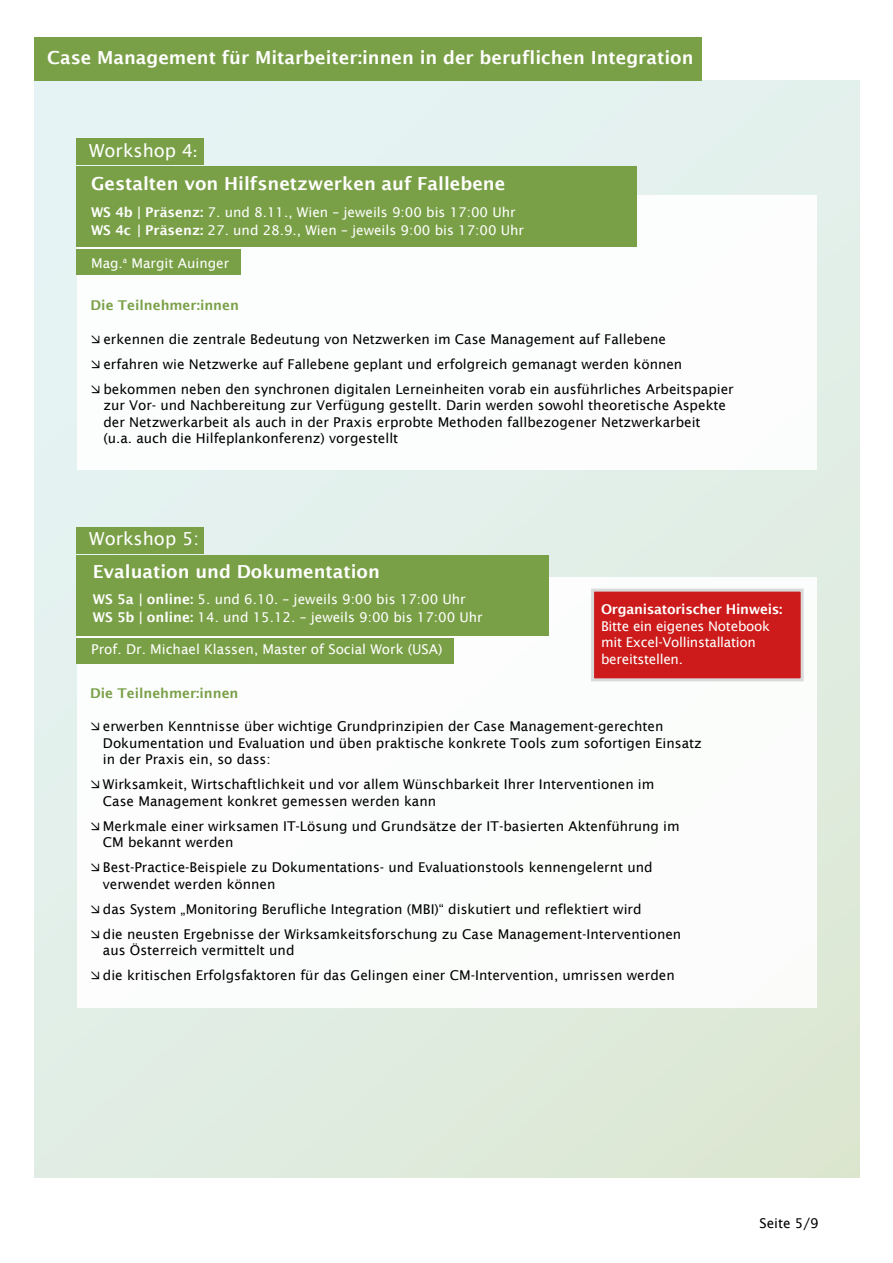
<style>
.page{position:relative;width:893px;height:1263px;background:#fff}
.page>*{position:absolute;margin:0;border:0;box-sizing:border-box;transform-origin:0 0}
.t1{font:600 18px/33.6px "Lucida Sans";color:#fff}
.t2{font:18px "Lucida Sans";color:#fff}
.t3{font:13.5px/16.5px "Lucida Sans";color:#000}
.t4{font:13.5px/18px "Lucida Sans";color:#fff}
.t5{font:13.5px/16.5px "Lucida Sans";letter-spacing:-.02em;color:#fff}
.t6{font:600 13.5px "Lucida Sans";color:#7aa047}
.t7{font:600 13.5px "Lucida Sans";letter-spacing:-.02em;color:#fff}
.s1{font-weight:400}
.s2{font-size:13.5px}
.s3{font-weight:600}
</style>
<div class="page">
<div style="left:34px;top:81px;width:825px;height:1097px;background:linear-gradient(to bottom,#e4f2f1,#dfebdc)"></div>
<div style="left:77px;top:578px;width:739px;height:430px;background:#fff"></div>
<div style="left:77px;top:195px;width:739px;height:275px;background:#fff"></div>
<div style="left:77px;top:167px;width:560px;height:80px;background:#7aa047"></div>
<div style="left:77px;top:250px;width:164px;height:25px;background:#7aa047"></div>
<div style="left:76px;top:139px;width:128px;height:26px;background:#7aa047"></div>
<div style="left:77px;top:555px;width:472px;height:81px;background:#7aa047"></div>
<div style="left:77px;top:527px;width:127px;height:26px;background:#7aa047"></div>
<div style="left:35px;top:37px;width:667px;height:43px;background:#7aa047"></div>
<div style="left:77px;top:638px;width:377px;height:25px;background:#7aa047"></div>
<div style="left:591px;top:589px;width:213px;height:92px;background:#cc1b1a;border:3px solid #d9dada"></div>
<h1 class="t1" style="left:47px;top:41px;width:648px">Case Management für Mitarbeiter:innen in der beruflichen Integration</h1>
<h1 class="t1" style="left:89px;top:133px;width:418px"><span class="s1">Workshop 4</span><span class="s2">:<br></span>Gestalten von Hilfsnetzwerken auf Fallebene</h1>
<p class="t4" style="left:91px;top:203px;width:435px"><span class="s3">WS 4b | Präsenz:</span> 7. und 8.11., Wien – jeweils 9:00 bis 17:00 Uhr<br><span class="s3">WS 4c | Präsenz:</span> 27. und 28.9., Wien – jeweils 9:00 bis 17:00 Uhr</p>
<p class="t4" style="left:91px;top:254px;width:140px">Mag.<sup>a</sup> Margit Auinger</p>
<p class="t6" style="left:91px;top:298px;width:150px">Die Teilnehmer:innen</p>
<p class="t3" style="left:103px;top:327px;width:632px;line-height:25px">erkennen die zentrale Bedeutung von Netzwerken im Case Management auf Fallebene<br>erfahren wie Netzwerke auf Fallebene geplant und erfolgreich gemanagt werden können bekommen neben den synchronen digitalen Lerneinheiten vorab ein ausführliches Arbeitspapier</p>
<p class="t3" style="left:103px;top:397px;width:624px">zur Vor- und Nachbereitung zur Verfügung gestellt. Darin werden sowohl theoretische Aspekte der Netzwerkarbeit als auch in der Praxis erprobte Methoden fallbezogener Netzwerkarbeit (u.a. auch die Hilfeplankonferenz) vorgestellt</p>
<h1 class="t2" style="left:89px;top:529px;width:111px">Workshop 5:</h1>
<h1 class="t1" style="left:93px;top:554px;width:289px">Evaluation und Dokumentation</h1>
<p class="t4" style="left:93px;top:590px;width:391px"><span class="s3">WS 5a | online:</span> 5. und 6.10. – jeweils 9:00 bis 17:00 Uhr<br><span class="s3">WS 5b | online:</span> 14. und 15.12. – jeweils 9:00 bis 17:00 Uhr</p>
<p class="t4" style="left:91px;top:640px;width:353px">Prof. Dr. Michael Klassen, Master of Social Work (USA)</p>
<p class="t7" style="left:601px;top:602px;width:183px">Organisatorischer Hinweis:</p>
<p class="t5" style="left:601px;top:617px;width:171px">Bitte ein eigenes Notebook mit Excel-Vollinstallation bereitstellen.</p>
<p class="t6" style="left:90px;top:685px;width:150px">Die Teilnehmer:innen</p>
<p class="t3" style="left:103px;top:718px;width:601px">erwerben Kenntnisse über wichtige Grundprinzipien der Case Management-gerechten<br>Dokumentation und Evaluation und üben praktische konkrete Tools zum sofortigen Einsatz in der Praxis ein, so dass:</p>
<p class="t3" style="left:103px;top:776px;width:553px">Wirksamkeit, Wirtschaftlichkeit und vor allem Wünschbarkeit Ihrer Interventionen im<br>Case Management konkret gemessen werden kann</p>
<p class="t3" style="left:103px;top:817px;width:578px">Merkmale einer wirksamen IT-Lösung und Grundsätze der IT-basierten Aktenführung im<br>CM bekannt werden</p>
<p class="t3" style="left:103px;top:859px;width:551px">Best-Practice-Beispiele zu Dokumentations- und Evaluationstools kennengelernt und verwendet werden können</p>
<p class="t3" style="left:103px;top:896px;width:580px;line-height:25px">das System „Monitoring Berufliche Integration (MBI)“ diskutiert und reflektiert wird<br>die neusten Ergebnisse der Wirksamkeitsforschung zu Case Management-Interventionen</p>
<p class="t3" style="left:103px;top:938px;width:573px;line-height:25px">aus Österreich vermittelt und<br>die kritischen Erfolgsfaktoren für das Gelingen einer CM-Intervention, umrissen werden</p>
<p class="t3" style="left:759px;top:1215px;width:61px">Seite 5/9</p>
</div>
